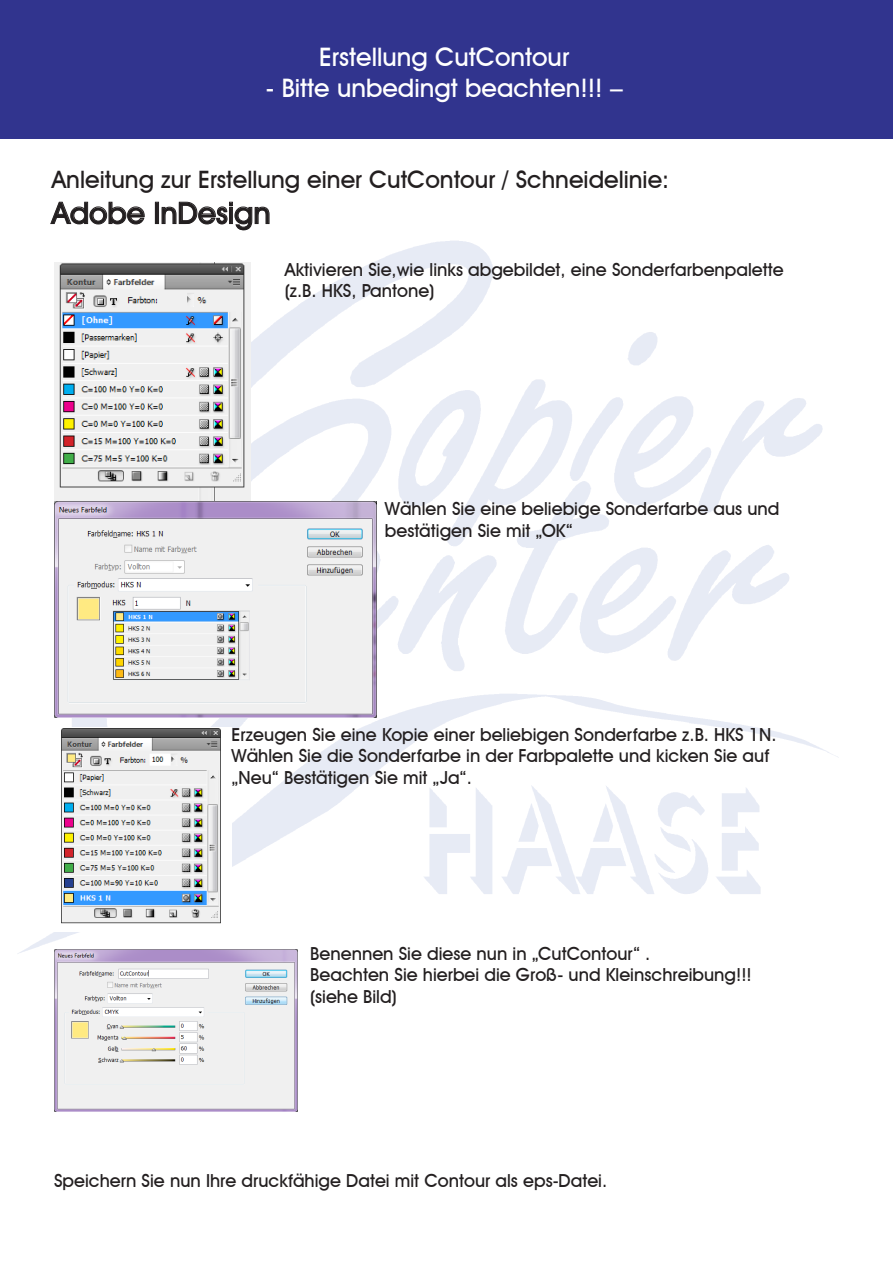
<style>
.page{position:relative;width:893px;height:1263px;background:#fff}
.page>*{position:absolute;margin:0;border:0;box-sizing:border-box;transform-origin:0 0}
.t1{font:500 30px "Avant Garde IT Cby BT";color:#231f20}
.t2{font:500 25.5px "Avant Garde IT Cby BT";color:#fff}
.t3{font:500 24px "Avant Garde IT Cby BT";color:#231f20}
.t4{font:500 18px/21.6px "Avant Garde IT Cby BT";color:#231f20}
</style>
<div class="page">
<img style="left:18px;top:201px;width:821px;height:753px">
<div style="left:0;top:0;width:893px;height:138px;background:#31348e"></div>
<svg style="left:50px;top:201px;width:95px;height:24px"></svg>
<div style="left:155px;top:202px;width:4px;height:22px;border:1px solid #231f20"></div>
<svg style="left:161px;top:201px;width:109px;height:30px"></svg>
<img style="left:54px;top:262px;width:197px;height:240px">
<img style="left:54px;top:502px;width:322px;height:215px">
<img style="left:54px;top:727px;width:178px;height:204px">
<img style="left:54px;top:949px;width:244px;height:163px">
<svg style="left:367px;top:826px;width:60px;height:126px"></svg>
<p class="t2" style="left:319px;top:42px;width:252px">Erstellung CutContour</p>
<p class="t2" style="left:266px;top:72px;width:358px">- Bitte unbedingt beachten!!! –</p>
<p class="t3" style="left:52px;top:164px;width:619px">Anleitung zur Erstellung einer CutContour / Schneidelinie:</p>
<p class="t1" style="left:52px;top:195px;width:220px">Adobe InDesign</p>
<p class="t4" style="left:285px;top:258px;width:500px">Aktivieren Sie,wie links abgebildet, eine Sonderfarbenpalette</p>
<p class="t4" style="left:285px;top:280px;width:151px">(z.B. HKS, Pantone)</p>
<p class="t4" style="left:385px;top:498px;width:396px">Wählen Sie eine beliebige Sonderfarbe aus und bestätigen Sie mit „OK“</p>
<p class="t4" style="left:232px;top:723px;width:546px">Erzeugen Sie eine Kopie einer beliebigen Sonderfarbe z.B. HKS 1N.</p>
<p class="t4" style="left:232px;top:745px;width:539px">Wählen Sie die Sonderfarbe in der Farbpalette und kicken Sie auf „Neu“ Bestätigen Sie mit „Ja“.</p>
<p class="t4" style="left:310px;top:942px;width:342px">Benennen Sie diese nun in „CutContour“ .</p>
<p class="t4" style="left:310px;top:964px;width:443px">Beachten Sie hierbei die Groß- und Kleinschreibung!!! (siehe Bild)</p>
<p class="t4" style="left:54px;top:1169px;width:555px">Speichern Sie nun Ihre druckfähige Datei mit Contour als eps-Datei.</p>
</div>
